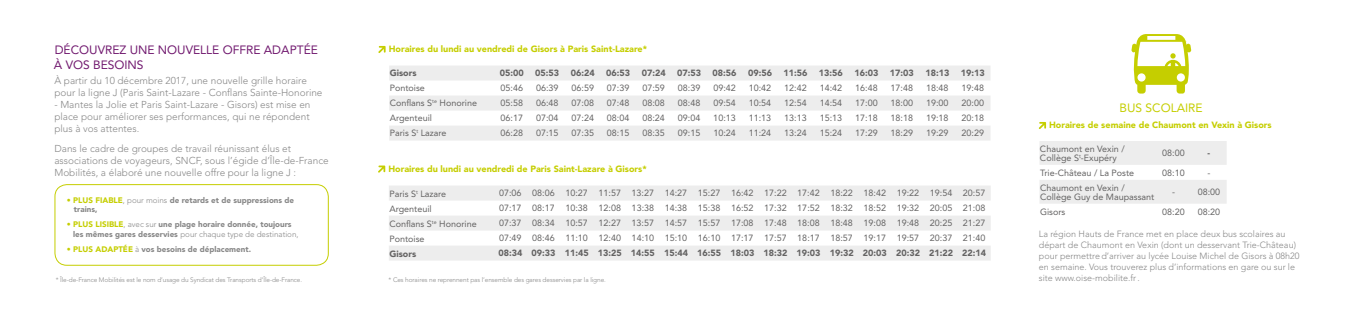
<style>
.page{position:relative;width:1353px;height:312px;background:#fff}
.page>*{position:absolute;margin:0;border:0;box-sizing:border-box;transform-origin:0 0}
.t1{font:12px/14.4px "Avenir LT Std";color:#71196f}
.t2{font:12px "Avenir LT Std";color:#c5ce00}
.t3{font:300 10px/12px "Avenir LT Std";color:#878787}
.t4{font:9px/9px "Avenir LT Std";color:#646363}
.t5{font:300 9px/10.8px "Avenir LT Std";color:#878787}
.t6{font:900 9px "Avenir LT Std";color:#646363}
.t7{font:900 9px "Avenir LT Std";color:#c5ce00}
.t8{font:900 8px/9.6px "Avenir LT Std";color:#878787}
.t9{font:300 6.5px "Avenir LT Std";letter-spacing:-.01em;color:#878787}
.s1{color:#c5ce00}
.s2{font-weight:300}
</style>
<div class="page">
<svg style="left:389px;top:66px;width:601px;height:74px;fill:#ededed"></svg>
<svg style="left:1040px;top:141px;width:186px;height:63px"></svg>
<svg style="left:378px;top:46px;width:7px;height:7px"></svg>
<svg style="left:389px;top:186px;width:601px;height:74px;fill:#ededed"></svg>
<svg style="left:378px;top:165px;width:7px;height:8px"></svg>
<div style="left:54px;top:184px;width:275px;height:82px;border:1px solid #c5ce00;border-radius:12px"></div>
<svg style="left:1131px;top:34px;width:60px;height:60px"></svg>
<svg style="left:1038px;top:122px;width:7px;height:7px"></svg>
<h1 class="t1" style="left:54px;top:43px;width:265px">DÉCOUVREZ UNE NOUVELLE OFFRE ADAPTÉE<br>À VOS BESOINS</h1>
<p class="t7" style="left:388px;top:43px;width:260px">Horaires du lundi au vendredi de Gisors à Paris Saint-Lazare*</p>
<p class="t6" style="left:389px;top:68px;width:28px">Gisors</p>
<p class="t6" style="left:500px;top:68px;width:25px">05:00</p>
<p class="t6" style="left:535px;top:68px;width:25px">05:53</p>
<p class="t6" style="left:570px;top:68px;width:25px">06:24</p>
<p class="t6" style="left:606px;top:68px;width:25px">06:53</p>
<p class="t6" style="left:641px;top:68px;width:25px">07:24</p>
<p class="t6" style="left:677px;top:68px;width:25px">07:53</p>
<p class="t6" style="left:712px;top:68px;width:25px">08:56</p>
<p class="t6" style="left:748px;top:68px;width:25px">09:56</p>
<p class="t6" style="left:783px;top:68px;width:25px">11:56</p>
<p class="t6" style="left:818px;top:68px;width:25px">13:56</p>
<p class="t6" style="left:854px;top:68px;width:25px">16:03</p>
<p class="t6" style="left:889px;top:68px;width:25px">17:03</p>
<p class="t6" style="left:925px;top:68px;width:25px">18:13</p>
<p class="t6" style="left:960px;top:68px;width:25px">19:13</p>
<p class="t4" style="left:389px;top:84px;width:37px">Pontoise</p>
<p class="t4" style="left:500px;top:84px;width:24px">05:46</p>
<p class="t4" style="left:536px;top:84px;width:24px">06:39</p>
<p class="t4" style="left:571px;top:84px;width:24px">06:59</p>
<p class="t4" style="left:607px;top:84px;width:24px">07:39</p>
<p class="t4" style="left:642px;top:84px;width:24px">07:59</p>
<p class="t4" style="left:677px;top:84px;width:24px">08:39</p>
<p class="t4" style="left:713px;top:84px;width:24px">09:42</p>
<p class="t4" style="left:748px;top:84px;width:24px">10:42</p>
<p class="t4" style="left:784px;top:84px;width:24px">12:42</p>
<p class="t4" style="left:819px;top:84px;width:24px">14:42</p>
<p class="t4" style="left:855px;top:84px;width:24px">16:48</p>
<p class="t4" style="left:890px;top:84px;width:24px">17:48</p>
<p class="t4" style="left:925px;top:84px;width:24px">18:48</p>
<p class="t4" style="left:961px;top:84px;width:24px">19:48</p>
<p class="t4" style="left:389px;top:99px;width:89px">Conflans S<sup>te</sup> Honorine</p>
<p class="t4" style="left:500px;top:99px;width:24px">05:58</p>
<p class="t4" style="left:536px;top:99px;width:24px">06:48</p>
<p class="t4" style="left:571px;top:99px;width:24px">07:08</p>
<p class="t4" style="left:607px;top:99px;width:24px">07:48</p>
<p class="t4" style="left:642px;top:99px;width:24px">08:08</p>
<p class="t4" style="left:677px;top:99px;width:24px">08:48</p>
<p class="t4" style="left:713px;top:99px;width:24px">09:54</p>
<p class="t4" style="left:748px;top:99px;width:24px">10:54</p>
<p class="t4" style="left:784px;top:99px;width:24px">12:54</p>
<p class="t4" style="left:819px;top:99px;width:24px">14:54</p>
<p class="t4" style="left:855px;top:99px;width:24px">17:00</p>
<p class="t4" style="left:890px;top:99px;width:24px">18:00</p>
<p class="t4" style="left:925px;top:99px;width:24px">19:00</p>
<p class="t4" style="left:961px;top:99px;width:24px">20:00</p>
<p class="t4" style="left:389px;top:114px;width:44px">Argenteuil</p>
<p class="t4" style="left:500px;top:114px;width:24px">06:17</p>
<p class="t4" style="left:536px;top:114px;width:24px">07:04</p>
<p class="t4" style="left:571px;top:114px;width:24px">07:24</p>
<p class="t4" style="left:607px;top:114px;width:24px">08:04</p>
<p class="t4" style="left:642px;top:114px;width:24px">08:24</p>
<p class="t4" style="left:677px;top:114px;width:24px">09:04</p>
<p class="t4" style="left:713px;top:114px;width:24px">10:13</p>
<p class="t4" style="left:748px;top:114px;width:24px">11:13</p>
<p class="t4" style="left:784px;top:114px;width:24px">13:13</p>
<p class="t4" style="left:819px;top:114px;width:24px">15:13</p>
<p class="t4" style="left:855px;top:114px;width:24px">17:18</p>
<p class="t4" style="left:890px;top:114px;width:24px">18:18</p>
<p class="t4" style="left:925px;top:114px;width:24px">19:18</p>
<p class="t4" style="left:961px;top:114px;width:24px">20:18</p>
<p class="t4" style="left:389px;top:129px;width:58px">Paris S<sup>t</sup> Lazare</p>
<p class="t4" style="left:500px;top:129px;width:24px">06:28</p>
<p class="t4" style="left:536px;top:129px;width:24px">07:15</p>
<p class="t4" style="left:571px;top:129px;width:24px">07:35</p>
<p class="t4" style="left:607px;top:129px;width:24px">08:15</p>
<p class="t4" style="left:642px;top:129px;width:24px">08:35</p>
<p class="t4" style="left:677px;top:129px;width:24px">09:15</p>
<p class="t4" style="left:713px;top:129px;width:24px">10:24</p>
<p class="t4" style="left:748px;top:129px;width:24px">11:24</p>
<p class="t4" style="left:784px;top:129px;width:24px">13:24</p>
<p class="t4" style="left:819px;top:129px;width:24px">15:24</p>
<p class="t4" style="left:855px;top:129px;width:24px">17:29</p>
<p class="t4" style="left:890px;top:129px;width:24px">18:29</p>
<p class="t4" style="left:925px;top:129px;width:24px">19:29</p>
<p class="t4" style="left:961px;top:129px;width:24px">20:29</p>
<p class="t3" style="left:54px;top:75px;width:269px">À partir du 10 décembre 2017, une nouvelle grille horaire pour la ligne J (Paris Saint-Lazare - Conflans Sainte-Honorine</p>
<p class="t3" style="left:54px;top:99px;width:257px;text-align:justify">- Mantes la Jolie et Paris Saint-Lazare - Gisors) est mise en place pour améliorer ses performances, qui ne répondent plus à vos attentes.</p>
<p class="t3" style="left:54px;top:142px;width:276px">Dans le cadre de groupes de travail réunissant élus et associations de voyageurs, SNCF, sous l’égide d’Île-de-France<br>Mobilités, a élaboré une nouvelle offre pour la ligne J :</p>
<p class="t7" style="left:388px;top:164px;width:260px">Horaires du lundi au vendredi de Paris Saint-Lazare à Gisors*</p>
<p class="t4" style="left:389px;top:189px;width:58px">Paris S<sup>t</sup> Lazare</p>
<p class="t4" style="left:499px;top:189px;width:488px">07:06 08:06 10:27 11:57 13:27 14:27 15:27 16:42 17:22 17:42 18:22 18:42 19:22 19:54 20:57</p>
<p class="t4" style="left:389px;top:204px;width:44px">Argenteuil</p>
<p class="t4" style="left:499px;top:204px;width:488px">07:17 08:17 10:38 12:08 13:38 14:38 15:38 16:52 17:32 17:52 18:32 18:52 19:32 20:05 21:08</p>
<p class="t4" style="left:389px;top:219px;width:89px">Conflans S<sup>te</sup> Honorine</p>
<p class="t4" style="left:499px;top:219px;width:488px">07:37 08:34 10:57 12:27 13:57 14:57 15:57 17:08 17:48 18:08 18:48 19:08 19:48 20:25 21:27</p>
<p class="t4" style="left:389px;top:234px;width:37px">Pontoise</p>
<p class="t4" style="left:499px;top:234px;width:488px">07:49 08:46 11:10 12:40 14:10 15:10 16:10 17:17 17:57 18:17 18:57 19:17 19:57 20:37 21:40</p>
<p class="t6" style="left:389px;top:248px;width:28px">Gisors</p>
<p class="t6" style="left:498px;top:248px;width:489px">08:34 09:33 11:45 13:25 14:55 15:44 16:55 18:03 18:32 19:03 19:32 20:03 20:32 21:22 22:14</p>
<p class="t8" style="left:74px;top:195px;width:222px;text-indent:-7px"><span class="s1">• PLUS FIABLE</span><span class="s2">, pour moins</span> de retards et de suppressions de trains,</p>
<p class="t8" style="left:73px;top:220px;width:227px;text-indent:-6px"><span class="s1">• PLUS LISIBLE</span><span class="s2">, avec sur</span> une plage horaire donnée, toujours les mêmes gares desservies <span class="s2">pour chaque type de destination,</span></p>
<p class="t8" style="left:67px;top:245px;width:186px"><span class="s1">• PLUS ADAPTÉE</span> <span class="s2">à</span> vos besoins de déplacement.</p>
<p class="t9" style="left:56px;top:276px;width:248px">* Île-de-France Mobilités est le nom d’usage du Syndicat des Transports d’Île-de-France.</p>
<p class="t9" style="left:388px;top:276px;width:219px">* Ces horaires ne reprennent pas l’ensemble des gares desservies par la ligne.</p>
<h1 class="t2" style="left:1119px;top:101px;width:85px">BUS SCOLAIRE</h1>
<p class="t7" style="left:1048px;top:119px;width:224px">Horaires de semaine de Chaumont en Vexin à Gisors</p>
<p class="t4" style="left:1039px;top:144px;width:86px">Chaumont en Vexin /<br>Collège S<sup>t</sup>-Exupéry</p>
<p class="t4" style="left:1162px;top:149px;width:24px">08:00</p>
<p class="t6" style="left:1207px;top:148px;width:4px">-</p>
<p class="t4" style="left:1039px;top:168px;width:96px">Trie-Château / La Poste</p>
<p class="t4" style="left:1162px;top:168px;width:24px">08:10</p>
<p class="t4" style="left:1207px;top:168px;width:4px">-</p>
<p class="t4" style="left:1039px;top:183px;width:116px">Chaumont en Vexin /<br>Collège Guy de Maupassant</p>
<p class="t4" style="left:1171px;top:188px;width:4px">-</p>
<p class="t4" style="left:1197px;top:188px;width:24px">08:00</p>
<p class="t4" style="left:1039px;top:207px;width:27px">Gisors</p>
<p class="t4" style="left:1162px;top:207px;width:24px">08:20</p>
<p class="t4" style="left:1197px;top:207px;width:24px">08:20</p>
<p class="t5" style="left:1038px;top:229px;width:262px">La région Hauts de France met en place deux bus scolaires au départ de Chaumont en Vexin (dont un desservant Trie-Château) pour permettred’arriver au lycée Louise Michel de Gisors à 08h20 en semaine. Vous trouverez plus d’informations en gare ou sur le site www.oise-mobilite.fr.</p>
</div>
